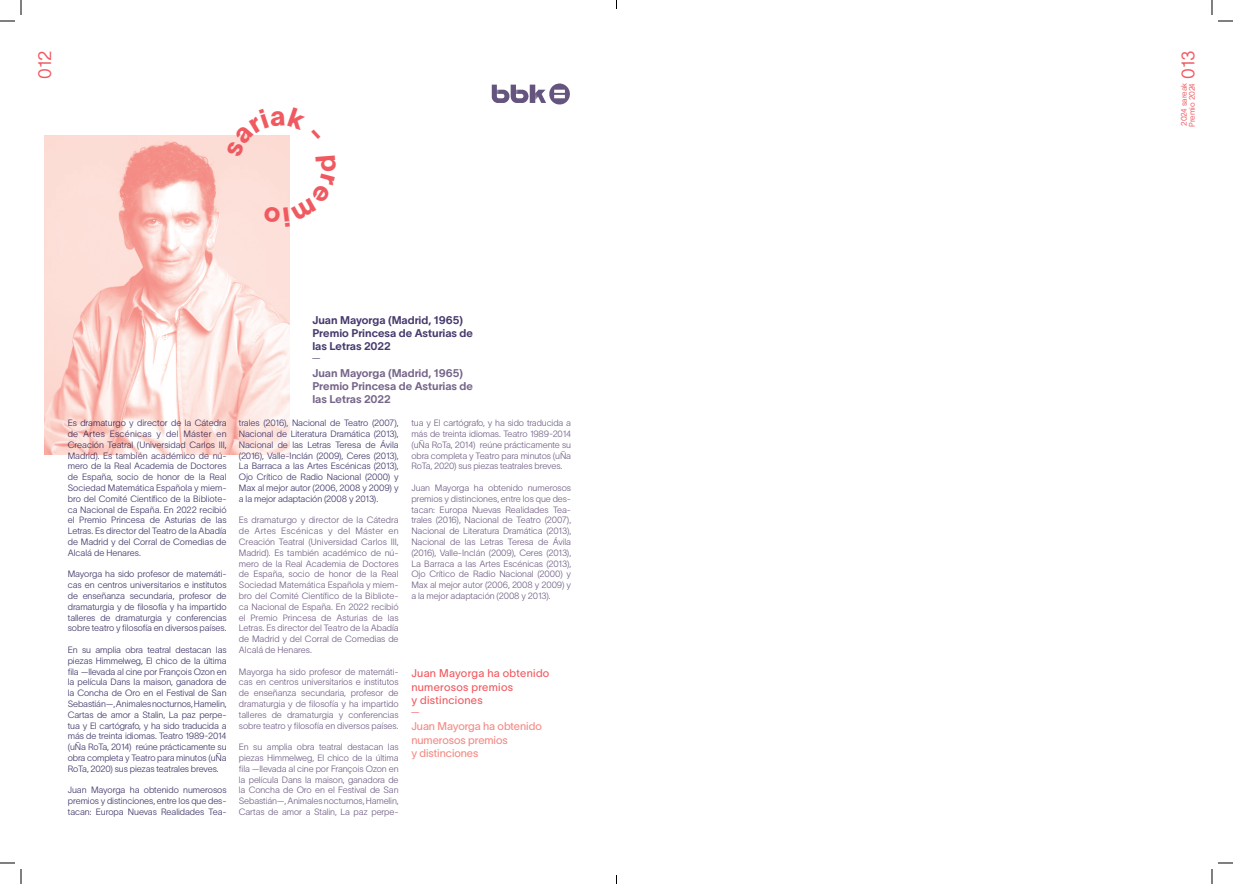
<style>
.page{position:relative;width:1233px;height:884px;background:#fff}
.page>*{position:absolute;margin:0;border:0;box-sizing:border-box;transform-origin:0 0}
.t1{font:18px "TWK Lausanne Pan 250";letter-spacing:-.02em;color:#f0595f}
.nombre_ponentes{font:11px/13.2px "TWK Lausanne Pan 700";color:#473a6d}
.nombre_ponentes-2{font:11px/13.2px "TWK Lausanne Pan 700";color:#76658a}
.destacado{font:11px/13.2px "TWK Lausanne Pan 350";letter-spacing:.025em;color:#f0595f}
.destacado-2{font:11px/13.2px "TWK Lausanne Pan 350";letter-spacing:-.005em;color:#f48b84}
.texto_intro{font:11px "TWK Lausanne Pan 750";color:#473a6d}
.texto_intro-2{font:11px "TWK Lausanne Pan 750";color:#f0595f}
.biografias{font:9px/10.8px "TWK Lausanne Pan 200";letter-spacing:-.005em;color:#473a6d;text-align:justify}
.biografias-2{font:9px/10.8px "TWK Lausanne Pan 200";letter-spacing:-.01em;color:#76658a;text-align:justify}
.t2{font:8px/8px "TWK Lausanne Pan 250";letter-spacing:-.01em;color:#f0595f}
</style>
<div class="page">
<img style="left:45px;top:135px;width:244px;height:320px">
<img style="left:491px;top:83px;width:79px;height:22px">
<svg style="left:1218px;top:20px;width:15px;height:2px"></svg>
<svg style="left:1218px;top:862px;width:15px;height:2px"></svg>
<svg style="left:0;top:0;width:22px;height:22px"></svg>
<svg style="left:0;top:862px;width:22px;height:22px"></svg>
<svg style="left:1211px;top:0;width:1px;height:15px"></svg>
<svg style="left:1211px;top:869px;width:1px;height:15px"></svg>
<div style="left:226px;top:135px;width:64px;height:92px;background:#fddfd8"></div>
<h1 class="t1" style="left:32px;top:79px;width:29px;rotate:-90deg">012</h1>
<h1 class="t1" style="left:1175px;top:79px;width:29px;rotate:-90deg">013</h1>
<p class="biografias" style="left:68px;top:417px;width:160px">Es dramaturgo y director de la Cátedra de Artes Escénicas y del Máster en Creación Teatral (Universidad Carlos III, Madrid). Es también académico de nú&shy;mero de la Real Academia de Doctores de España, socio de honor de la Real Sociedad Matemática Española y miem&shy;bro del Comité Científico de la Bibliote&shy;ca Nacional de España. En 2022 recibió el Premio Princesa de Asturias de las Letras. Es director del Teatro de la Abadía de Madrid y del Corral de Comedias de Alcalá de Henares.</p>
<p class="biografias" style="left:68px;top:568px;width:160px">Mayorga ha sido profesor de matemáti&shy;cas en centros universitarios e institutos de enseñanza secundaria, profesor de dramaturgia y de filosofía y ha impartido talleres de dramaturgia y conferencias sobre teatro y filosofía en diversos países.</p>
<p class="biografias" style="left:68px;top:644px;width:160px">En su amplia obra teatral destacan las piezas Himmelweg, El chico de la última fila —llevada al cine por François Ozon en la película Dans la maison, ganadora de la Concha de Oro en el Festival de San Sebastián—, Animales nocturnos, Hamelin, Cartas de amor a Stalin, La paz perpe&shy;tua y El cartógrafo, y ha sido traducida a más de treinta idiomas. Teatro 1989-2014 (uÑa RoTa, 2014) reúne prácticamente su obra completa y Teatro para minutos (uÑa RoTa, 2020) sus piezas teatrales breves.</p>
<p class="biografias" style="left:68px;top:784px;width:160px">Juan Mayorga ha obtenido numerosos premios y distinciones, entre los que des&shy;tacan: Europa Nuevas Realidades Tea-</p>
<p class="nombre_ponentes" style="left:312px;top:312px;width:162px">Juan Mayorga (Madrid, 1965)<br>Premio Princesa de Asturias de las Letras 2022</p>
<p class="texto_intro" style="left:312px;top:347px;width:9px">_</p>
<p class="nombre_ponentes-2" style="left:312px;top:365px;width:162px">Juan Mayorga (Madrid, 1965)<br>Premio Princesa de Asturias de las Letras 2022</p>
<p class="biografias" style="left:239px;top:417px;width:161px">trales (2016), Nacional de Teatro (2007), Nacional de Literatura Dramática (2013), Nacional de las Letras Teresa de Ávila (2016), Valle-Inclán (2009), Ceres (2013), La Barraca a las Artes Escénicas (2013), Ojo Crítico de Radio Nacional (2000) y Max al mejor autor (2006, 2008 y 2009) y a la mejor adaptación (2008 y 2013).</p>
<p class="biografias-2" style="left:239px;top:514px;width:161px">Es dramaturgo y director de la Cátedra de Artes Escénicas y del Máster en Creación Teatral (Universidad Carlos III, Madrid). Es también académico de nú&shy;mero de la Real Academia de Doctores de España, socio de honor de la Real Sociedad Matemática Española y miem&shy;bro del Comité Científico de la Bibliote&shy;ca Nacional de España. En 2022 recibió el Premio Princesa de Asturias de las Letras. Es director del Teatro de la Abadía de Madrid y del Corral de Comedias de Alcalá de Henares.</p>
<p class="biografias-2" style="left:239px;top:665px;width:161px">Mayorga ha sido profesor de matemáti&shy;cas en centros universitarios e institutos de enseñanza secundaria, profesor de dramaturgia y de filosofía y ha impartido talleres de dramaturgia y conferencias sobre teatro y filosofía en diversos países.</p>
<p class="biografias-2" style="left:239px;top:741px;width:161px">En su amplia obra teatral destacan las piezas Himmelweg, El chico de la última fila —llevada al cine por François Ozon en la película Dans la maison, ganadora de la Concha de Oro en el Festival de San Sebastián—, Animales nocturnos, Hamelin, Cartas de amor a Stalin, La paz perpe-</p>
<p class="biografias-2" style="left:411px;top:417px;width:161px">tua y El cartógrafo, y ha sido traducida a más de treinta idiomas. Teatro 1989-2014 (uÑa RoTa, 2014) reúne prácticamente su obra completa y Teatro para minutos (uÑa RoTa, 2020) sus piezas teatrales breves.</p>
<p class="biografias-2" style="left:411px;top:482px;width:161px">Juan Mayorga ha obtenido numerosos premios y distinciones, entre los que des&shy;tacan: Europa Nuevas Realidades Tea&shy;trales (2016), Nacional de Teatro (2007), Nacional de Literatura Dramática (2013), Nacional de las Letras Teresa de Ávila (2016), Valle-Inclán (2009), Ceres (2013), La Barraca a las Artes Escénicas (2013), Ojo Crítico de Radio Nacional (2000) y Max al mejor autor (2006, 2008 y 2009) y a la mejor adaptación (2008 y 2013).</p>
<p class="destacado" style="left:411px;top:666px;width:139px">Juan Mayorga ha obtenido numerosos premios<br>y distinciones</p>
<p class="texto_intro-2" style="left:411px;top:701px;width:9px">_</p>
<p class="destacado-2" style="left:411px;top:719px;width:132px">Juan Mayorga ha obtenido numerosos premios<br>y distinciones</p>
<p class="t2" style="left:1179px;top:127px;width:45px;rotate:-90deg">2024 sareak<br>Premio 2024</p>
</div>
